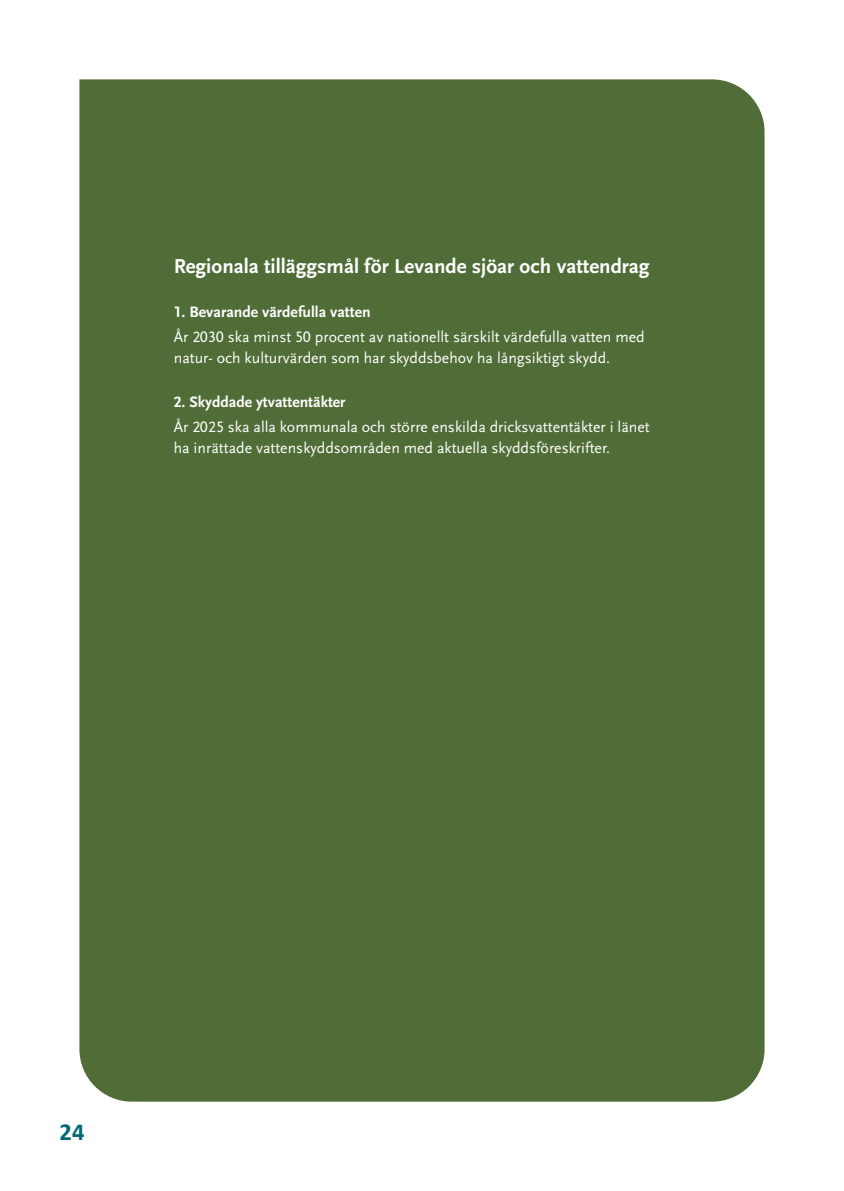
<style>
.page{position:relative;width:844px;height:1191px;background:#fff}
.page>*{position:absolute;margin:0;border:0;box-sizing:border-box;transform-origin:0 0}
.t1{font:700 24.5px "Calibri";color:#026976}
.t2{font:700 21px "Scala Sans Pro";color:#fff}
.t3{font:15.75px/21.9px "Scala Sans Pro";color:#fff}
.t4{font:700 15.75px "Scala Sans Pro";color:#fff}
</style>
<div class="page">
<div style="left:79px;top:79px;width:685px;height:1022px;background:#506d37"></div>
<h2 class="t2" style="left:174px;top:254px;width:477px">Regionala tilläggsmål för Levande sjöar och vattendrag</h2>
<p class="t4" style="left:174px;top:303px;width:198px">1. Bevarande värdefulla vatten</p>
<p class="t3" style="left:174px;top:325px;width:472px">År 2030 ska minst 50 procent av nationellt särskilt värdefulla vatten med natur- och kulturvärden som har skyddsbehov ha långsiktigt skydd.</p>
<p class="t4" style="left:174px;top:393px;width:173px">2. Skyddade ytvattentäkter</p>
<p class="t3" style="left:174px;top:415px;width:477px">År 2025 ska alla kommunala och större enskilda dricksvattentäkter i länet ha inrättade vattenskyddsområden med aktuella skyddsföreskrifter.</p>
<h1 class="t1" style="left:60px;top:1116px;width:26px">24</h1>
</div>
